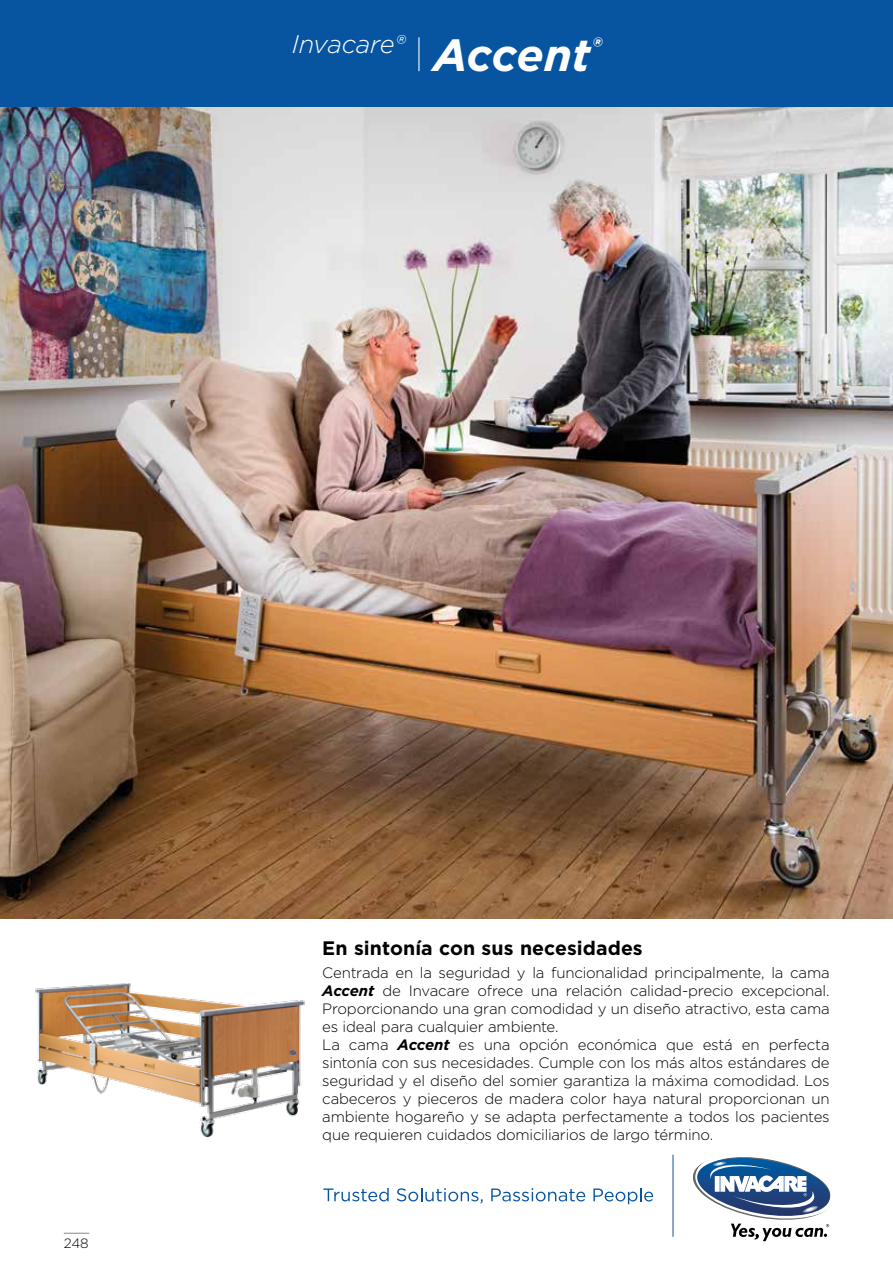
<style>
.page{position:relative;width:893px;height:1263px;background:#fff}
.page>*{position:absolute;margin:0;border:0;box-sizing:border-box;transform-origin:0 0}
.t1{font:italic 300 25.5px "Gotham";letter-spacing:-.01em;color:#fff}
.t2{font:700 19.5px "Gotham";letter-spacing:.005em;color:#000}
.t3{font:300 15px/18px "Gotham";letter-spacing:-.015em;color:#000}
.t4{font:300 13.5px "Gotham";color:#000}
.s1{font-weight:700;font-size:45px}
.s2{font-weight:700;font-size:26.25px}
.s3{font-weight:700;font-style:italic}
</style>
<div class="page">
<img style="left:892px;top:106px;width:1px;height:229px">
<svg style="left:892px;top:634px;width:1px;height:29px"></svg>
<hr style="left:673px;top:1155px;width:1px;height:82px;background:#0755a0">
<svg style="left:323px;top:1188px;width:66px;height:13px"></svg>
<svg style="left:397px;top:1188px;width:86px;height:15px"></svg>
<svg style="left:491px;top:1188px;width:94px;height:13px"></svg>
<svg style="left:593px;top:1188px;width:60px;height:16px"></svg>
<svg style="left:693px;top:1157px;width:138px;height:84px"></svg>
<img style="left:0;top:106px;width:892px;height:812px">
<img style="left:35px;top:983px;width:270px;height:155px">
<div style="left:0;top:0;width:893px;height:106px;background:#0755a0"></div>
<hr style="left:418px;top:37px;width:1px;height:34px;background:#fff">
<svg style="left:64px;top:1233px;width:25px;height:1px"></svg>
<h1 class="t1" style="left:292px;top:28px;width:311px">Invacare® <span class="s1">Accent</span><span class="s2">®</span></h1>
<p class="t4" style="left:64px;top:1234px;width:27px">248</p>
<h2 class="t2" style="left:322px;top:935px;width:322px">En sintonía con sus necesidades</h2>
<p class="t3" style="left:322px;top:963px;width:509px">Centrada en la seguridad y la funcionalidad principalmente, la cama <span class="s3">Accent</span> de Invacare ofrece una relación calidad-precio excepcional.<br>Proporcionando una gran comodidad y un diseño atractivo, esta cama es ideal para cualquier ambiente.<br>La cama <span class="s3">Accent</span> es una opción económica que está en perfecta sintonía con sus necesidades. Cumple con los más altos estándares de seguridad y el diseño del somier garantiza la máxima comodidad. Los cabeceros y pieceros de madera color haya natural proporcionan un ambiente hogareño y se adapta perfectamente a todos los pacientes que requieren cuidados domiciliarios de largo término.</p>
</div>
